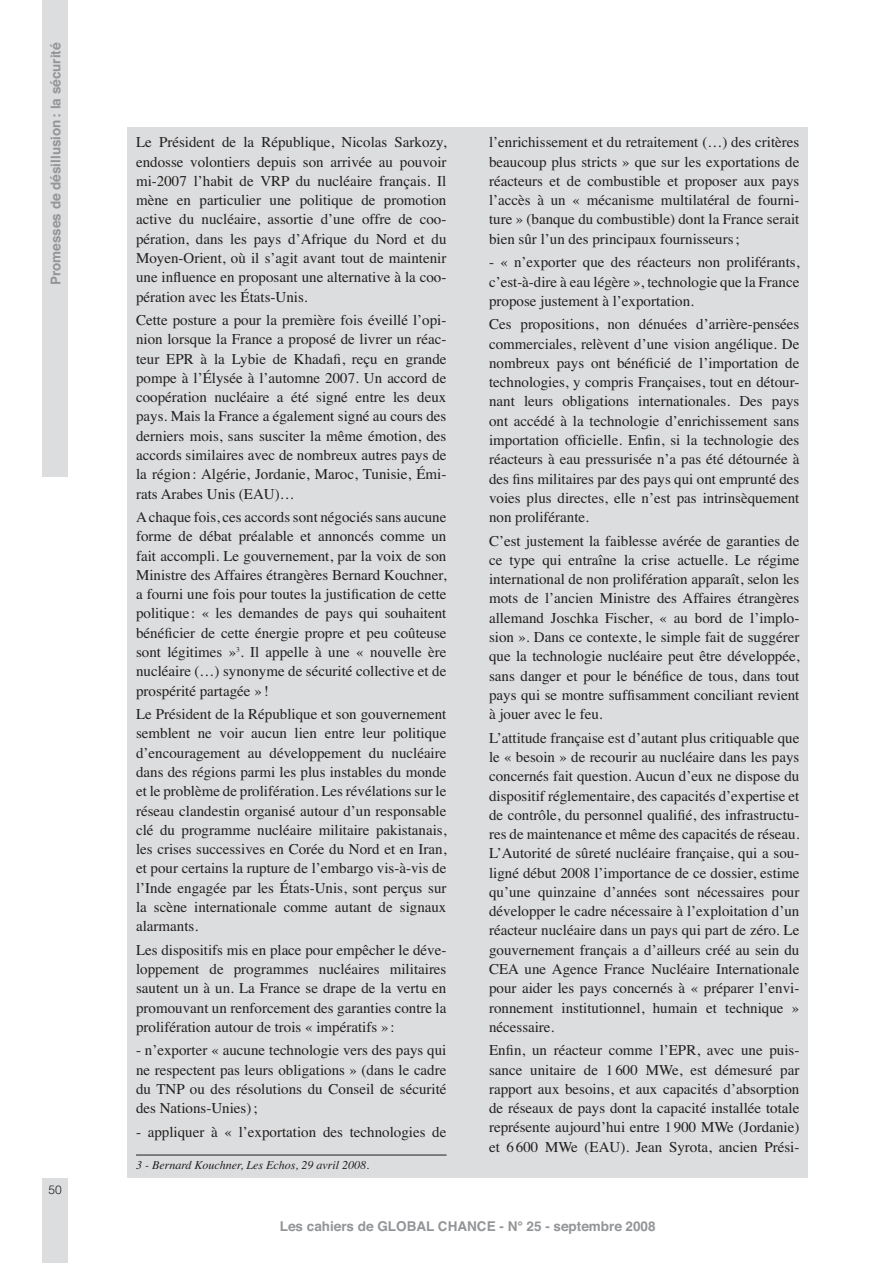
<style>
.page{position:relative;width:893px;height:1263px;background:#fff}
.page>*{position:absolute;margin:0;border:0;box-sizing:border-box;transform-origin:0 0}
.t1{font:15px/19.2px "Times";color:#231f20;text-align:justify}
.t2{font:700 13.5px "Helvetica";color:#939598}
.t3{font:italic 12px "Times";color:#231f20}
.t4{font:300 12px "Helvetica";color:#231f20}
</style>
<div class="page">
<div style="left:43px;top:0;width:25px;height:476px;background:#dcddde"></div>
<div style="left:43px;top:1178px;width:25px;height:85px;background:#dcddde"></div>
<div style="left:128px;top:128px;width:680px;height:1050px;background:#dcddde"></div>
<hr style="left:136px;top:1155px;width:310px;height:1px;background:#231f20">
<p class="t2" style="left:51px;top:285px;width:244px;rotate:-90deg">Promesses de désillusion : la sécurité</p>
<p class="t4" style="left:49px;top:1185px;width:15px">50</p>
<p class="t1" style="left:136px;top:134px;width:312px">Le Président de la République, Nicolas Sarkozy, endosse volontiers depuis son arrivée au pouvoir mi-2007 l’habit de VRP du nucléaire français. Il mène en particulier une politique de promotion active du nucléaire, assortie d’une offre de coo&shy;pération, dans les pays d’Afrique du Nord et du Moyen-Orient, où il s’agit avant tout de maintenir une influence en proposant une alternative à la coo&shy;pération avec les États-Unis.</p>
<p class="t1" style="left:136px;top:312px;width:312px">Cette posture a pour la première fois éveillé l’opi&shy;nion lorsque la France a proposé de livrer un réac&shy;teur EPR à la Lybie de Khadafi, reçu en grande pompe à l’Élysée à l’automne 2007. Un accord de coopération nucléaire a été signé entre les deux pays. Mais la France a également signé au cours des derniers mois, sans susciter la même émotion, des accords similaires avec de nombreux autres pays de la région : Algérie, Jordanie, Maroc, Tunisie, Émi&shy;rats Arabes Unis (EAU)…</p>
<p class="t1" style="left:136px;top:509px;width:312px">A chaque fois, ces accords sont négociés sans aucune forme de débat préalable et annoncés comme un fait accompli. Le gouvernement, par la voix de son Ministre des Affaires étrangères Bernard Kouchner, a fourni une fois pour toutes la justification de cette politique : « les demandes de pays qui souhaitent bénéficier de cette énergie propre et peu coûteuse sont légitimes »<sup>3</sup>. Il appelle à une « nouvelle ère nucléaire (…) synonyme de sécurité collective et de prospérité partagée » !</p>
<p class="t1" style="left:136px;top:706px;width:312px">Le Président de la République et son gouvernement semblent ne voir aucun lien entre leur politique d’encouragement au développement du nucléaire dans des régions parmi les plus instables du monde et le problème de prolifération. Les révélations sur le réseau clandestin organisé autour d’un responsable clé du programme nucléaire militaire pakistanais, les crises successives en Corée du Nord et en Iran, et pour certains la rupture de l’embargo vis-à-vis de l’Inde engagée par les États-Unis, sont perçus sur la scène internationale comme autant de signaux alarmants.</p>
<p class="t1" style="left:136px;top:941px;width:312px">Les dispositifs mis en place pour empêcher le déve&shy;loppement de programmes nucléaires militaires sautent un à un. La France se drape de la vertu en promouvant un renforcement des garanties contre la prolifération autour de trois « impératifs » :</p>
<p class="t1" style="left:136px;top:1042px;width:312px">- n’exporter « aucune technologie vers des pays qui ne respectent pas leurs obligations » (dans le cadre du TNP ou des résolutions du Conseil de sécurité des Nations-Unies) ;</p>
<p class="t1" style="left:136px;top:1123px;width:312px">- appliquer à « l’exportation des technologies de</p>
<p class="t3" style="left:136px;top:1161px;width:235px">3 - Bernard Kouchner, Les Echos, 29 avril 2008.</p>
<p class="t1" style="left:489px;top:134px;width:312px">l’enrichissement et du retraitement (…) des critères beaucoup plus stricts » que sur les exportations de réacteurs et de combustible et proposer aux pays l’accès à un « mécanisme multilatéral de fourni&shy;ture » (banque du combustible) dont la France serait bien sûr l’un des principaux fournisseurs ;</p>
<p class="t1" style="left:489px;top:254px;width:312px">- « n’exporter que des réacteurs non proliférants, c’est-à-dire à eau légère », technologie que la France propose justement à l’exportation.</p>
<p class="t1" style="left:489px;top:316px;width:312px">Ces propositions, non dénuées d’arrière-pensées commerciales, relèvent d’une vision angélique. De nombreux pays ont bénéficié de l’importation de technologies, y compris Françaises, tout en détour&shy;nant leurs obligations internationales. Des pays ont accédé à la technologie d’enrichissement sans importation officielle. Enfin, si la technologie des réacteurs à eau pressurisée n’a pas été détournée à des fins militaires par des pays qui ont emprunté des voies plus directes, elle n’est pas intrinsèquement non proliférante.</p>
<p class="t1" style="left:489px;top:532px;width:312px">C’est justement la faiblesse avérée de garanties de ce type qui entraîne la crise actuelle. Le régime international de non prolifération apparaît, selon les mots de l’ancien Ministre des Affaires étrangères allemand Joschka Fischer, « au bord de l’implo&shy;sion ». Dans ce contexte, le simple fait de suggérer que la technologie nucléaire peut être développée, sans danger et pour le bénéfice de tous, dans tout pays qui se montre suffisamment conciliant revient à jouer avec le feu.</p>
<p class="t1" style="left:489px;top:729px;width:312px">L’attitude française est d’autant plus critiquable que le « besoin » de recourir au nucléaire dans les pays concernés fait question. Aucun d’eux ne dispose du dispositif réglementaire, des capacités d’expertise et de contrôle, du personnel qualifié, des infrastructu&shy;res de maintenance et même des capacités de réseau.<br>L’Autorité de sûreté nucléaire française, qui a sou&shy;ligné début 2008 l’importance de ce dossier, estime qu’une quinzaine d’années sont nécessaires pour développer le cadre nécessaire à l’exploitation d’un réacteur nucléaire dans un pays qui part de zéro. Le gouvernement français a d’ailleurs créé au sein du CEA une Agence France Nucléaire Internationale pour aider les pays concernés à « préparer l’envi&shy;ronnement institutionnel, humain et technique » nécessaire.</p>
<p class="t1" style="left:489px;top:1042px;width:312px">Enfin, un réacteur comme l’EPR, avec une puis&shy;sance unitaire de 1 600 MWe, est démesuré par rapport aux besoins, et aux capacités d’absorption de réseaux de pays dont la capacité installée totale représente aujourd’hui entre 1 900 MWe (Jordanie) et 6 600 MWe (EAU). Jean Syrota, ancien Prési-</p>
<p class="t2" style="left:280px;top:1221px;width:377px">Les cahiers de GLOBAL CHANCE - N° 25 - septembre 2008</p>
</div>
